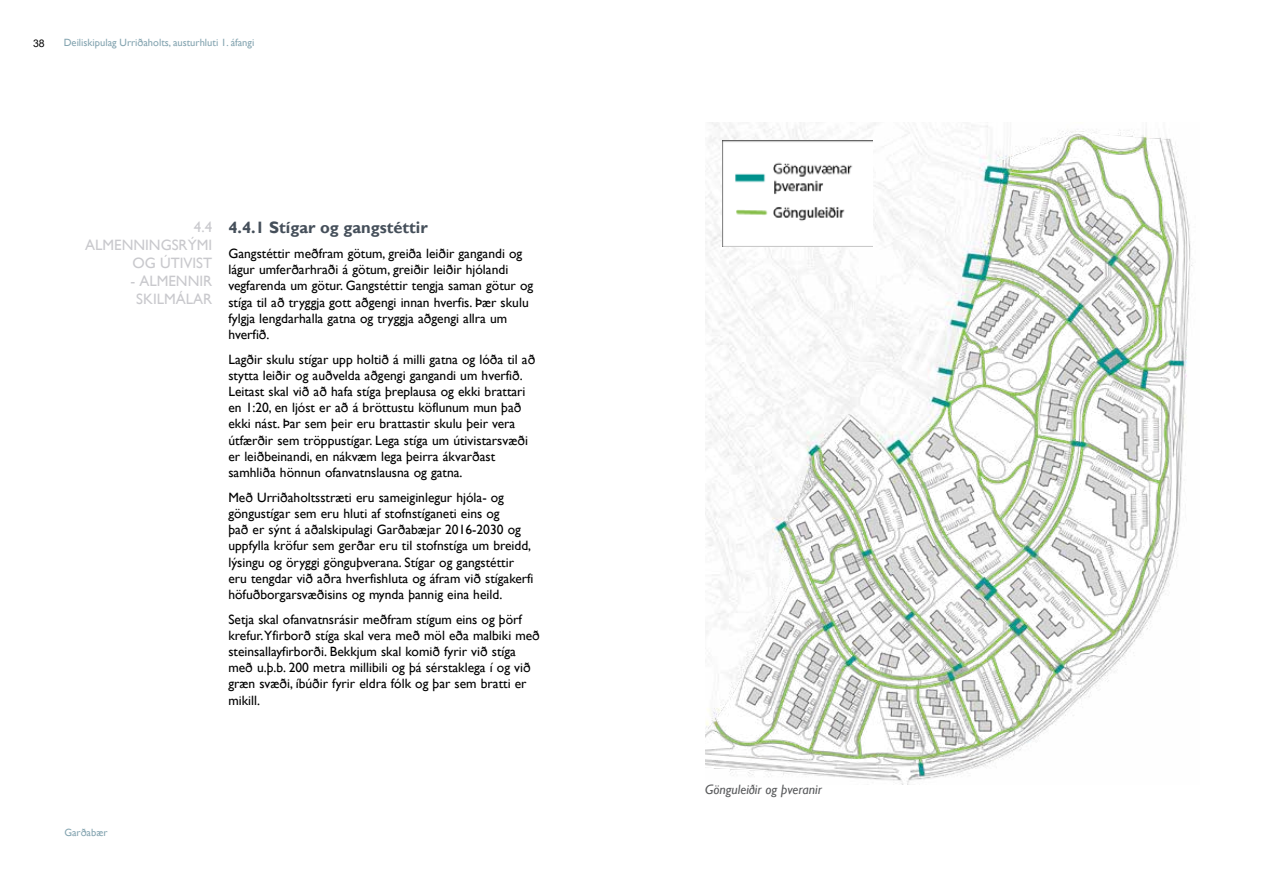
<style>
.page{position:relative;width:1263px;height:893px;background:#fff}
.page>*{position:absolute;margin:0;border:0;box-sizing:border-box;transform-origin:0 0}
.t1{font:700 16.5px "Gill Sans";color:#454f5a}
.t2{font:15px/18px "Gill Sans";color:#c9c9cd;text-align:right}
.t3{font:13.5px/16.2px "Gill Sans";color:#000}
.t4{font:italic 13.5px "Gill Sans";color:#58595b}
.t5{font:10.5px "Gill Sans";color:#85a5b1}
.t6{font:10.5px "Arial";color:#000}
</style>
<div class="page">
<img style="left:705px;top:122px;width:488px;height:662px">
<img style="left:722px;top:140px;width:150px;height:107px">
<p class="t6" style="left:33px;top:36px;width:13px">38</p>
<p class="t5" style="left:64px;top:36px;width:192px">Deiliskipulag Urriðaholts, austurhluti 1. áfangi</p>
<p class="t2" style="left:85px;top:218px;width:129px">4.4<br>ALMENNINGSRÝMI<br>OG ÚTIVIST</p>
<p class="t2" style="left:130px;top:272px;width:83px;text-align:center">- ALMENNIR<br>SKILMÁLAR</p>
<p class="t1" style="left:228px;top:218px;width:201px">4.4.1 Stígar og gangstéttir</p>
<p class="t3" style="left:228px;top:246px;width:306px">Gangstéttir meðfram götum, greiða leiðir gangandi og lágur umferðarhraði á götum, greiðir leiðir hjólandi vegfarenda um götur. Gangstéttir tengja saman götur og stíga til að tryggja gott aðgengi innan hverfis. Þær skulu fylgja lengdarhalla gatna og tryggja aðgengi allra um hverfið.</p>
<p class="t3" style="left:228px;top:351px;width:308px">Lagðir skulu stígar upp holtið á milli gatna og lóða til að stytta leiðir og auðvelda aðgengi gangandi um hverfið.<br>Leitast skal við að hafa stíga þreplausa og ekki brattari en 1:20, en ljóst er að á bröttustu köflunum mun það ekki nást. Þar sem þeir eru brattastir skulu þeir vera útfærðir sem tröppustígar. Lega stíga um útivistarsvæði er leiðbeinandi, en nákvæm lega þeirra ákvarðast samhliða hönnun ofanvatnslausna og gatna.</p>
<p class="t3" style="left:228px;top:489px;width:307px">Með Urriðaholtsstræti eru sameiginlegur hjóla- og göngustígar sem eru hluti af stofnstíganeti eins og<br>það er sýnt á aðalskipulagi Garðabæjar 2016-2030 og uppfylla kröfur sem gerðar eru til stofnstíga um breidd, lýsingu og öryggi gönguþverana. Stígar og gangstéttir eru tengdar við aðra hverfishluta og áfram við stígakerfi höfuðborgarsvæðisins og mynda þannig eina heild.</p>
<p class="t3" style="left:228px;top:611px;width:313px">Setja skal ofanvatnsrásir meðfram stígum eins og þörf krefur.Yfirborð stíga skal vera með möl eða malbiki með steinsallayfirborði. Bekkjum skal komið fyrir við stíga með u.þ.b. 200 metra millibili og þá sérstaklega í og við græn svæði, íbúðir fyrir eldra fólk og þar sem bratti er mikill.</p>
<p class="t5" style="left:64px;top:827px;width:45px">Garðabær</p>
<p class="t4" style="left:705px;top:781px;width:118px">Gönguleiðir og þveranir</p>
</div>
